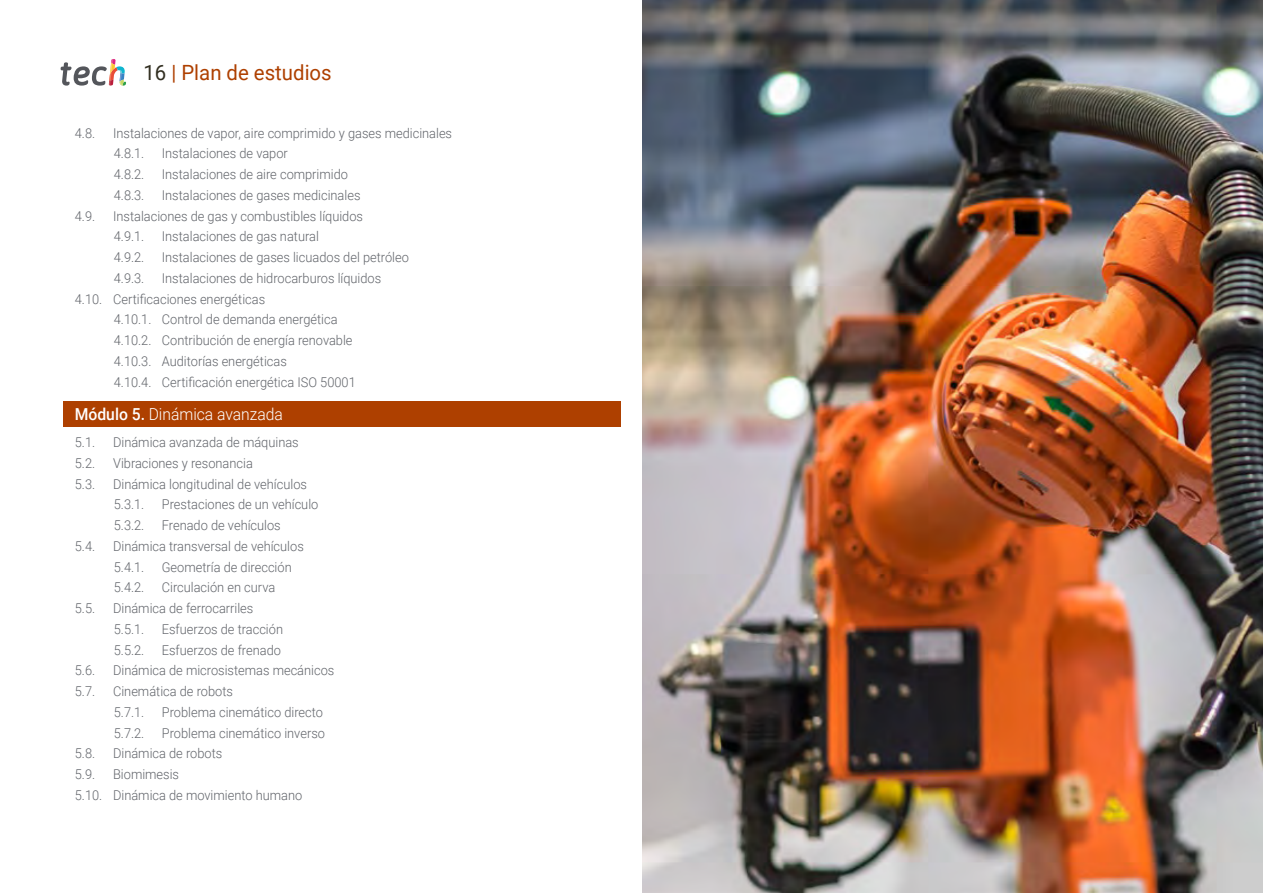
<style>
.page{position:relative;width:1263px;height:893px;background:#fff}
.page>*{position:absolute;margin:0;border:0;box-sizing:border-box;transform-origin:0 0}
.t1{font:21px "Roboto";color:#ae4000}
.t2{font:300 16.5px "Roboto";color:#fff;scale:.95 1}
.t3{font:300 13.5px/20.7px "Roboto";color:#61646a;scale:.95 1}
.s1{color:#312e20}
.s2{font-weight:500}
</style>
<div class="page">
<div style="left:64px;top:401px;width:557px;height:25px;background:#ae4000"></div>
<svg style="left:61px;top:59px;width:65px;height:27px"></svg>
<img style="left:642px;top:0;width:621px;height:893px">
<h1 class="t1" style="left:144px;top:57px;width:190px"><span class="s1">16</span> | Plan de estudios</h1>
<p class="t3" style="left:75px;top:122px;width:23px">4.8.</p>
<p class="t3" style="left:113px;top:122px;width:358px">Instalaciones de vapor, aire comprimido y gases medicinales<br>4.8.1.</p>
<p class="t3" style="left:162px;top:143px;width:134px">Instalaciones de vapor</p>
<p class="t3" style="left:114px;top:164px;width:34px">4.8.2.</p>
<p class="t3" style="left:162px;top:164px;width:197px">Instalaciones de aire comprimido</p>
<p class="t3" style="left:114px;top:184px;width:34px">4.8.3.</p>
<p class="t3" style="left:162px;top:184px;width:211px">Instalaciones de gases medicinales</p>
<p class="t3" style="left:75px;top:205px;width:23px">4.9.</p>
<p class="t3" style="left:113px;top:205px;width:265px">Instalaciones de gas y combustibles líquidos<br>4.9.1.</p>
<p class="t3" style="left:162px;top:226px;width:167px">Instalaciones de gas natural</p>
<p class="t3" style="left:114px;top:247px;width:34px">4.9.2.</p>
<p class="t3" style="left:162px;top:247px;width:262px">Instalaciones de gases licuados del petróleo</p>
<p class="t3" style="left:114px;top:267px;width:34px">4.9.3.</p>
<p class="t3" style="left:162px;top:267px;width:232px">Instalaciones de hidrocarburos líquidos</p>
<p class="t3" style="left:75px;top:288px;width:202px">4.10. Certificaciones energéticas</p>
<p class="t3" style="left:114px;top:309px;width:237px">4.10.1. Control de demanda energética</p>
<p class="t3" style="left:114px;top:330px;width:253px">4.10.2. Contribución de energía renovable</p>
<p class="t3" style="left:114px;top:350px;width:184px">4.10.3. Auditorías energéticas</p>
<p class="t3" style="left:114px;top:371px;width:256px">4.10.4. Certificación energética ISO 50001</p>
<p class="t2" style="left:75px;top:402px;width:221px"><span class="s2">Módulo 5.</span> Dinámica avanzada</p>
<p class="t3" style="left:75px;top:431px;width:23px">5.1.</p>
<p class="t3" style="left:113px;top:431px;width:197px">Dinámica avanzada de máquinas</p>
<p class="t3" style="left:75px;top:452px;width:23px">5.2.</p>
<p class="t3" style="left:113px;top:452px;width:149px">Vibraciones y resonancia</p>
<p class="t3" style="left:75px;top:473px;width:23px">5.3.</p>
<p class="t3" style="left:113px;top:473px;width:206px">Dinámica longitudinal de vehículos<br>5.3.1.</p>
<p class="t3" style="left:162px;top:494px;width:166px">Prestaciones de un vehículo</p>
<p class="t3" style="left:114px;top:514px;width:34px">5.3.2.</p>
<p class="t3" style="left:162px;top:514px;width:127px">Frenado de vehículos</p>
<p class="t3" style="left:75px;top:535px;width:23px">5.4.</p>
<p class="t3" style="left:113px;top:535px;width:202px">Dinámica transversal de vehículos<br>5.4.1.</p>
<p class="t3" style="left:162px;top:556px;width:138px">Geometría de dirección</p>
<p class="t3" style="left:114px;top:577px;width:34px">5.4.2.</p>
<p class="t3" style="left:162px;top:577px;width:121px">Circulación en curva</p>
<p class="t3" style="left:75px;top:597px;width:23px">5.5.</p>
<p class="t3" style="left:113px;top:597px;width:149px">Dinámica de ferrocarriles<br>5.5.1.</p>
<p class="t3" style="left:162px;top:618px;width:129px">Esfuerzos de tracción</p>
<p class="t3" style="left:114px;top:639px;width:34px">5.5.2.</p>
<p class="t3" style="left:162px;top:639px;width:127px">Esfuerzos de frenado</p>
<p class="t3" style="left:75px;top:660px;width:23px">5.6.</p>
<p class="t3" style="left:113px;top:660px;width:234px">Dinámica de microsistemas mecánicos</p>
<p class="t3" style="left:75px;top:680px;width:23px">5.7.</p>
<p class="t3" style="left:113px;top:680px;width:128px">Cinemática de robots<br>5.7.1.</p>
<p class="t3" style="left:162px;top:701px;width:171px">Problema cinemático directo</p>
<p class="t3" style="left:114px;top:722px;width:34px">5.7.2.</p>
<p class="t3" style="left:162px;top:722px;width:173px">Problema cinemático inverso</p>
<p class="t3" style="left:75px;top:743px;width:23px">5.8.</p>
<p class="t3" style="left:113px;top:743px;width:116px">Dinámica de robots</p>
<p class="t3" style="left:75px;top:763px;width:23px">5.9.</p>
<p class="t3" style="left:75px;top:763px;width:241px;text-indent:38px">Biomimesis<br>5.10. Dinámica de movimiento humano</p>
</div>
